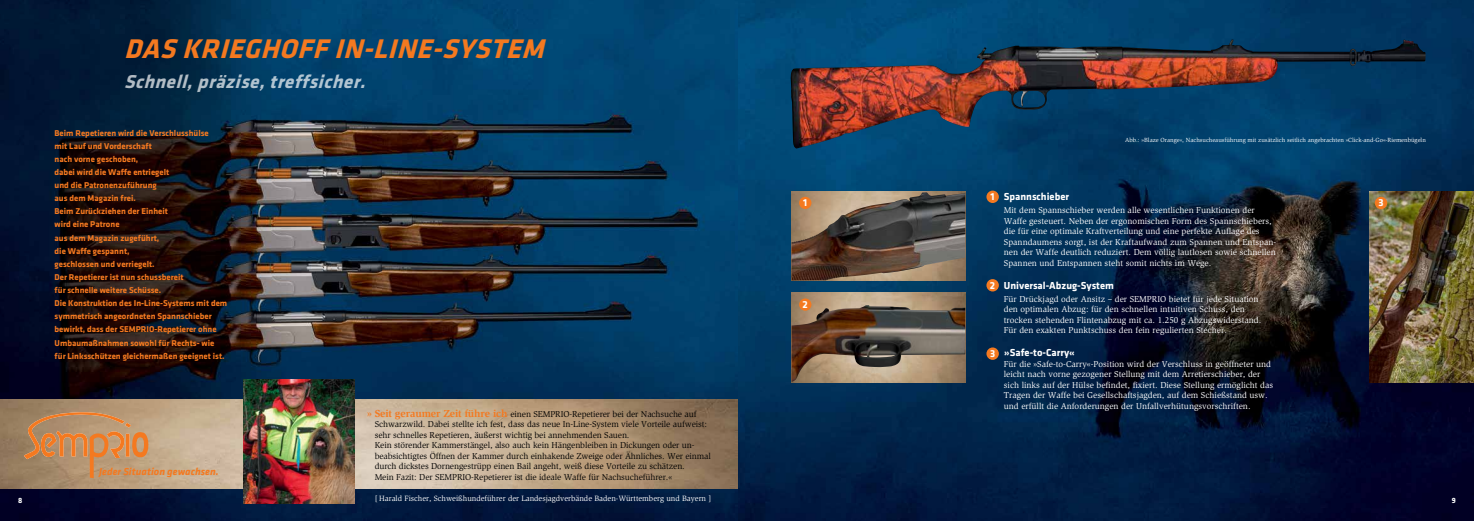
<style>
.page{position:relative;width:1474px;height:521px;background:#fff}
.page>*{position:absolute;margin:0;border:0;box-sizing:border-box;transform-origin:0 0}
.t1{font:italic 700 28px "Klavika";color:#f47920}
.t2{font:italic 700 19.25px "Klavika";color:#fff}
.t3{font:700 10.5px "Klavika";color:#fff}
.t4{font:italic 700 10.5px "Klavika";color:#f47920}
.t5{font:8.75px/10.5px "Slimbach Std";color:#fff}
.t6{font:700 8.75px/13.1px "Klavika";color:#f47920}
.t7{font:8.75px/10.5px "Slimbach Std";letter-spacing:-.01em;color:#000}
.t8{font:7.88px "Slimbach Std";color:#fff}
.t9{font:700 7.88px "Klavika";color:#fff}
.t10{font:6.12px "Slimbach Std";color:#fff}
.s1{font-weight:700;font-size:10.5px;color:#f47920}
</style>
<div class="page">
<img style="left:0;top:0;width:1473px;height:521px">
<img style="left:791px;top:293px;width:174px;height:12px">
<img style="left:791px;top:305px;width:174px;height:77px">
<img style="left:791px;top:192px;width:174px;height:88px">
<div style="left:799px;top:197px;width:12px;height:12px;background:#f47920;border-radius:50%"></div>
<div style="left:799px;top:298px;width:12px;height:13px;background:#f47920;border-radius:50%"></div>
<img style="left:1369px;top:191px;width:104px;height:191px">
<img style="left:790px;top:40px;width:472px;height:109px">
<img style="left:0;top:399px;width:737px;height:90px">
<img style="left:243px;top:379px;width:112px;height:125px">
<div style="left:1374px;top:197px;width:13px;height:12px;background:#f47920;border-radius:50%"></div>
<svg style="left:24px;top:412px;width:124px;height:66px;background:#bf8f62"></svg>
<div style="left:986px;top:191px;width:12px;height:12px;background:#f47920;border-radius:50%"></div>
<div style="left:986px;top:279px;width:12px;height:12px;background:#f47920;border-radius:50%"></div>
<div style="left:986px;top:347px;width:12px;height:13px;background:#f47920;border-radius:50%"></div>
<h1 class="t1" style="left:124px;top:34px;width:429px">DAS KRIEGHOFF IN-LINE-SYSTEM</h1>
<h2 class="t2" style="left:124px;top:71px;width:248px">Schnell,präzise,treffsicher.</h2>
<p class="t6" style="left:55px;top:126px;width:174px">Beim Repetieren wird die Verschlusshülse<br>mit Lauf und Vorderschaft<br>nach vorne geschoben,<br>dabei wird die Waffe entriegelt<br>und die Patronenzuführung<br>aus dem Magazin frei.<br>Beim Zurückziehen der Einheit<br>wird eine Patrone<br>aus dem Magazin zugeführt,<br>die Waffe gespannt,<br>geschlossen und verriegelt.<br>Der Repetierer ist nun schussbereit<br>für schnelle weitere Schüsse.<br>Die Konstruktion des In-Line-Systems mit dem symmetrisch angeordneten Spannschieber bewirkt, dass der SEMPRIO-Repetierer ohne<br>Umbaumaßnahmen sowohl für Rechts- wie für Linksschützen gleichermaßen geeignet ist.</p>
<p class="t10" style="left:1125px;top:136px;width:302px">Abb.: »Blaze Orange«, Nachsucheausführung mit zusätzlich seitlich angebrachten »Click-and-Go«-Riemenbügeln</p>
<p class="t3" style="left:1003px;top:191px;width:67px">Spannschieber</p>
<p class="t5" style="left:1003px;top:205px;width:274px">Mit dem Spannschieber werden alle wesentlichen Funktionen der Waffe gesteuert. Neben der ergonomischen Form des Spannschiebers, die für eine optimale Kraftverteilung und eine perfekte Auflage des Spanndaumens sorgt, ist der Kraftaufwand zum Spannen und Entspan&shy;nen der Waffe deutlich reduziert. Dem völlig lautlosen sowie schnellen Spannen und Entspannen steht somit nichts im Wege.</p>
<p class="t3" style="left:1003px;top:280px;width:112px">Universal-Abzug-System</p>
<p class="t5" style="left:1003px;top:294px;width:259px">Für Drückjagd oder Ansitz – der SEMPRIO bietet für jede Situation den optimalen Abzug: für den schnellen intuitiven Schuss, den trocken stehenden Flintenabzug mit ca. 1.250 g Abzugswiderstand.<br>Für den exakten Punktschuss den fein regulierten Stecher.</p>
<p class="t3" style="left:1003px;top:347px;width:73px">»Safe-to-Carry«</p>
<p class="t5" style="left:1003px;top:358px;width:271px">Für die »Safe-to-Carry«-Position wird der Verschluss in geöffneter und leicht nach vorne gezogener Stellung mit dem Arretierschieber, der sich links auf der Hülse befindet, fixiert. Diese Stellung ermöglicht das Tragen der Waffe bei Gesellschaftsjagden, auf dem Schießstand usw. und erfüllt die Anforderungen der Unfallverhütungsvorschriften.</p>
<p class="t3" style="left:990px;top:191px;width:6px">1</p>
<p class="t3" style="left:1378px;top:197px;width:7px">3</p>
<p class="t3" style="left:803px;top:197px;width:6px">1</p>
<p class="t3" style="left:989px;top:279px;width:7px">2</p>
<p class="t3" style="left:802px;top:299px;width:7px">2</p>
<p class="t3" style="left:990px;top:348px;width:7px">3</p>
<p class="t7" style="left:375px;top:409px;width:338px;text-indent:-7px"><span class="s1">» Seit geraumer Zeit führe ich</span> einen SEMPRIO-Repetierer bei der Nachsuche auf Schwarzwild. Dabei stellte ich fest, dass das neue In-Line-System viele Vorteile aufweist: sehr schnelles Repetieren, äußerst wichtig bei annehmenden Sauen.<br>Kein störender Kammerstängel, also auch kein Hängenbleiben in Dickungen oder un&shy;beabsichtigtes Öffnen der Kammer durch einhakende Zweige oder Ähnliches. Wer einmal durch dickstes Dornengestrüpp einen Bail angeht, weiß diese Vorteile zu schätzen.<br>Mein Fazit: Der SEMPRIO-Repetierer ist die ideale Waffe für Nachsucheführer.«</p>
<p class="t8" style="left:375px;top:494px;width:338px">[ Harald Fischer, Schweißhundeführer der Landesjagdverbände Baden-Württemberg und Bayern ]</p>
<p class="t4" style="left:99px;top:466px;width:121px">Jeder Situation gewachsen.</p>
<p class="t9" style="left:18px;top:496px;width:6px">8</p>
<p class="t9" style="left:1451px;top:496px;width:6px">9</p>
</div>
